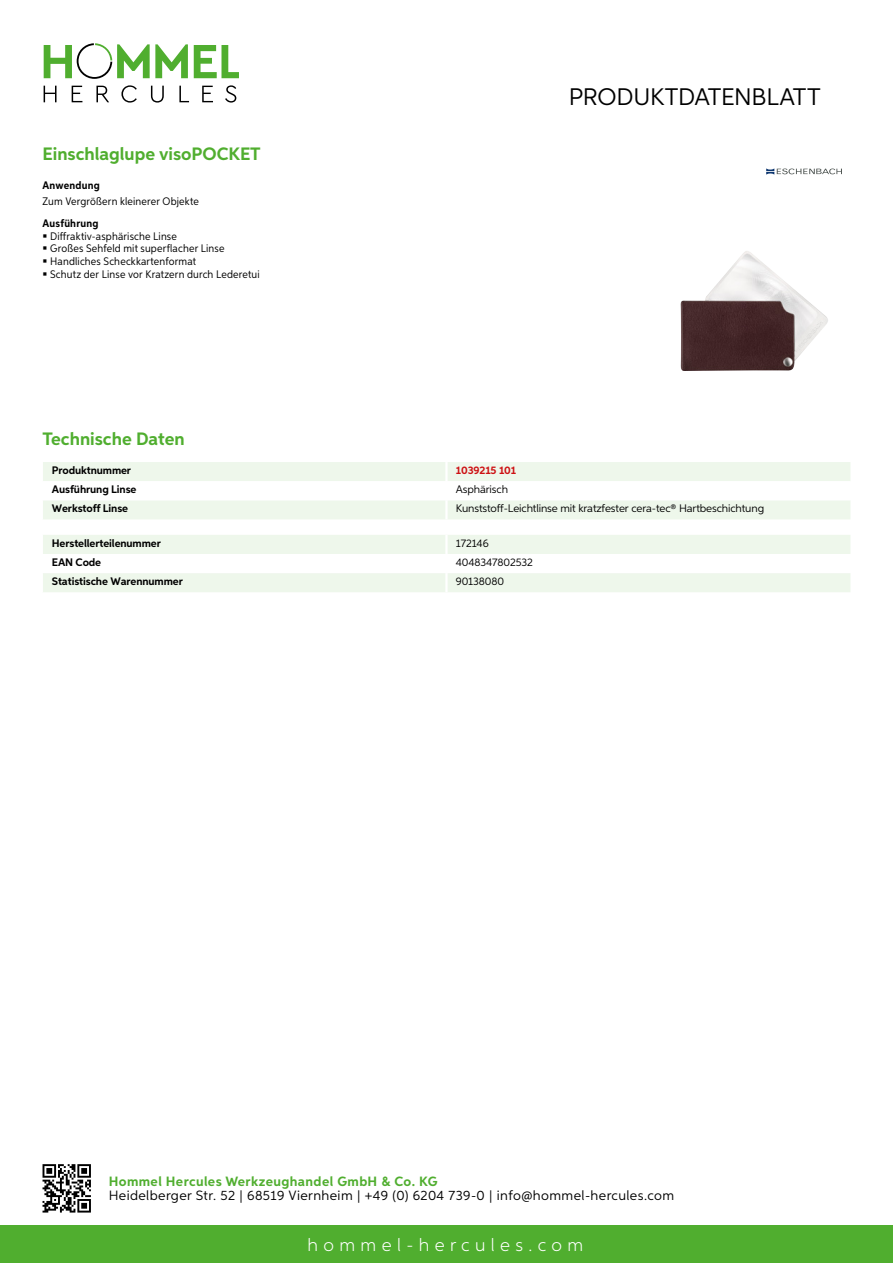
<style>
.page{position:relative;width:893px;height:1263px;background:#fff}
.page>*{position:absolute;margin:0;border:0;box-sizing:border-box;transform-origin:0 0}
.t1{font:24px "Aspira";letter-spacing:-.01em;color:#000}
.t2{font:700 18px "Aspira";color:#50ae2f}
.t3{font:300 18px "Aspira";letter-spacing:.3em;color:#fff}
.t4{font:13.5px "Aspira";letter-spacing:.03em;color:#000}
.t5{font:700 13.5px "Aspira";letter-spacing:.03em;color:#50ae2f}
.t6{font:10.95px/12.8px "Aspira Nar";letter-spacing:.015em;color:#000}
.t7{font:10.95px "Aspira";letter-spacing:-.01em;color:#000}
.t8{font:700 10.95px "Aspira";letter-spacing:-.01em;color:#000}
.t9{font:700 10.95px "Aspira Nar";letter-spacing:.02em;color:#000}
.t10{font:700 10.95px "Aspira";letter-spacing:-.01em;color:#cd1013}
</style>
<div class="page">
<div style="left:0;top:1226px;width:893px;height:37px;background:#50ae2f"></div>
<svg style="left:43px;top:1164px;width:48px;height:48px"></svg>
<svg style="left:194px;top:45px;width:45px;height:33px"></svg>
<svg style="left:44px;top:43px;width:144px;height:36px"></svg>
<svg style="left:44px;top:86px;width:13px;height:16px"></svg>
<svg style="left:72px;top:86px;width:10px;height:16px"></svg>
<svg style="left:96px;top:86px;width:13px;height:16px"></svg>
<svg style="left:121px;top:85px;width:16px;height:18px"></svg>
<svg style="left:151px;top:86px;width:13px;height:17px"></svg>
<svg style="left:179px;top:86px;width:10px;height:16px"></svg>
<svg style="left:202px;top:86px;width:11px;height:16px"></svg>
<svg style="left:225px;top:85px;width:11px;height:18px"></svg>
<svg style="left:43px;top:462px;width:807px;height:57px"></svg>
<hr style="left:445px;top:500px;width:3px;height:19px;background:#fff">
<svg style="left:43px;top:535px;width:807px;height:57px"></svg>
<hr style="left:445px;top:573px;width:3px;height:19px;background:#fff">
<img style="left:680px;top:251px;width:148px;height:120px">
<svg style="left:766px;top:168px;width:76px;height:7px"></svg>
<h2 class="t2" style="left:43px;top:142px;width:220px">Einschlaglupe visoPOCKET</h2>
<p class="t9" style="left:43px;top:179px;width:59px">Anwendung</p>
<p class="t6" style="left:43px;top:194px;width:158px">Zum Vergrößern kleinerer Objekte</p>
<p class="t9" style="left:43px;top:216px;width:58px">Ausführung</p>
<p class="t6" style="left:50px;top:229px;width:211px">Diffraktiv-asphärische Linse<br>Großes Sehfeld mit superflacher Linse Handliches Scheckkartenformat<br>Schutz der Linse vor Kratzern durch Lederetui</p>
<h1 class="t1" style="left:569px;top:82px;width:253px">Produktdatenblatt</h1>
<h2 class="t2" style="left:43px;top:428px;width:144px">Technische Daten</h2>
<p class="t8" style="left:52px;top:463px;width:81px">Produktnummer</p>
<p class="t10" style="left:456px;top:463px;width:62px">1039215 101</p>
<p class="t8" style="left:52px;top:483px;width:86px">Ausführung Linse</p>
<p class="t7" style="left:456px;top:483px;width:54px">Asphärisch</p>
<p class="t8" style="left:52px;top:502px;width:78px">Werkstoff Linse</p>
<p class="t7" style="left:456px;top:502px;width:310px">Kunststoff-Leichtlinse mit kratzfester cera-tec® Hartbeschichtung</p>
<p class="t8" style="left:52px;top:536px;width:111px">Herstellerteilenummer</p>
<p class="t7" style="left:456px;top:536px;width:34px">172146</p>
<p class="t8" style="left:52px;top:555px;width:51px">EAN Code</p>
<p class="t7" style="left:456px;top:555px;width:79px">4048347802532</p>
<p class="t8" style="left:52px;top:574px;width:132px">Statistische Warennummer</p>
<p class="t7" style="left:456px;top:575px;width:50px">90138080</p>
<p class="t5" style="left:109px;top:1172px;width:330px">Hommel Hercules Werkzeughandel GmbH &amp; Co. KG</p>
<p class="t4" style="left:109px;top:1187px;width:567px">Heidelberger Str. 52 | 68519 Viernheim | +49 (0) 6204 739-0 | info@hommel-hercules.com</p>
<h2 class="t3" style="left:307px;top:1234px;width:277px">hommel-hercules.com</h2>
</div>
